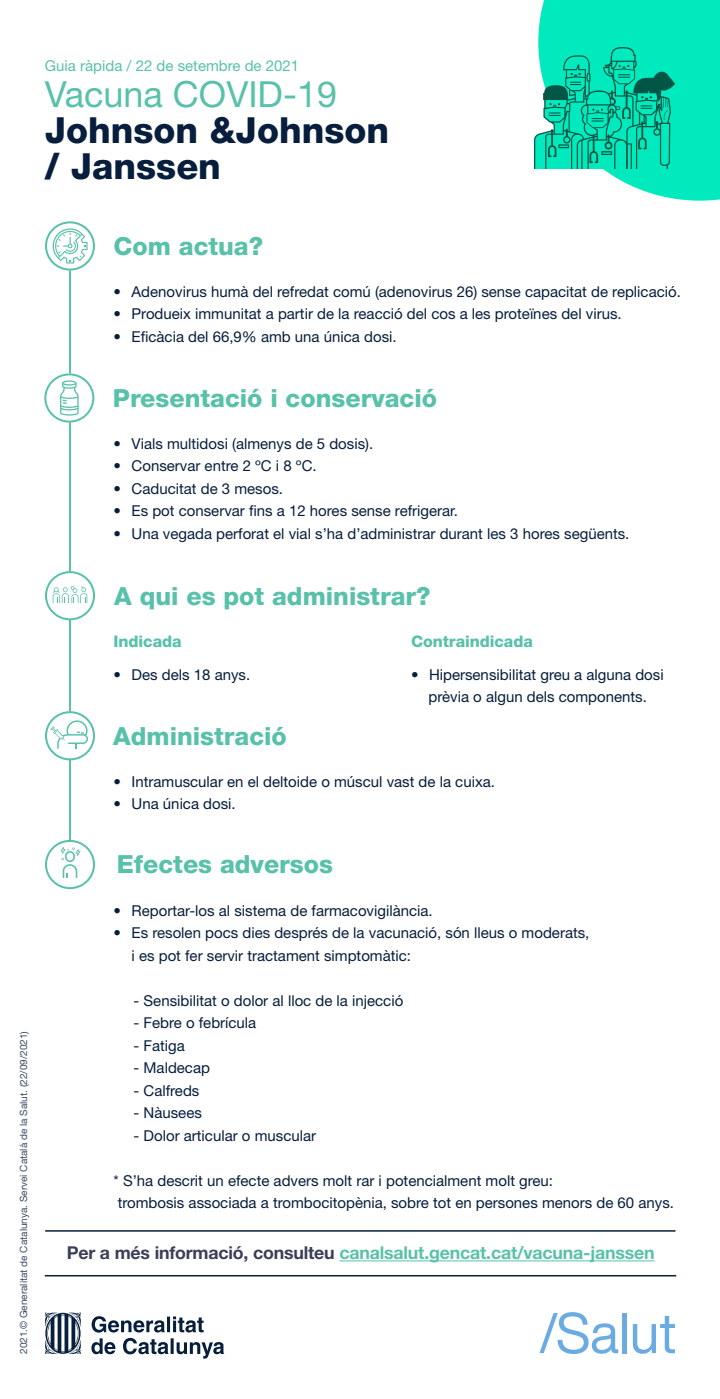
<style>
.page{position:relative;width:720px;height:1399px;background:#fff}
.page>*{position:absolute;margin:0;border:0;box-sizing:border-box;transform-origin:0 0}
.t1{font:800 36px "Helvetica Neue LT Std";color:#071e3d}
.t2{font:36px "Helvetica Neue LT Std";color:#58c1aa}
.t3{font:800 25px "Helvetica Neue LT Std";color:#58c1aa}
.t4{font:700 17.75px "Helvetica Neue LT Std";letter-spacing:-.01em;color:#58c1aa}
.t5{font:800 16px "Helvetica Neue LT Std";letter-spacing:-.005em;color:#58c1aa}
.t6{font:15px "Helvetica Neue LT Std";color:#071e3d}
.t7{font:15px "Helvetica Neue LT Std";color:#051d3b}
.t8{font:15px "Helvetica Neue LT Std";color:#58c1aa}
.t9{font:10px "Helvetica Neue LT Std";color:#071e3d}
.s1{color:#071e3d}
.s2{color:#3b3d59}
</style>
<div class="page">
<svg style="left:91px;top:1316px;width:133px;height:42px"></svg>
<svg style="left:45px;top:1312px;width:36px;height:42px"></svg>
<div style="left:45px;top:221px;width:50px;height:50px;border:2px solid #58c1aa;border-radius:50%"></div>
<svg style="left:51px;top:227px;width:37px;height:36px"></svg>
<hr style="left:45px;top:1275px;width:631px;height:1px;background:#071e3d">
<hr style="left:45px;top:1230px;width:631px;height:1px;background:#071e3d">
<div style="left:45px;top:571px;width:50px;height:49px;border:2px solid #58c1aa;border-radius:50%"></div>
<svg style="left:53px;top:586px;width:34px;height:17px"></svg>
<div style="left:44px;top:373px;width:50px;height:50px;border:2px solid #58c1aa;border-radius:50%"></div>
<svg style="left:60px;top:380px;width:19px;height:35px"></svg>
<svg style="left:538px;top:0;width:182px;height:201px"></svg>
<img style="left:534px;top:48px;width:141px;height:121px">
<svg style="left:540px;top:1312px;width:78px;height:42px"></svg>
<hr style="left:622px;top:1313px;width:4px;height:40px;background:#6babe3">
<svg style="left:633px;top:1315px;width:42px;height:38px"></svg>
<div style="left:45px;top:840px;width:50px;height:49px;border:2px solid #58c1aa;border-radius:50%"></div>
<svg style="left:61px;top:847px;width:19px;height:31px"></svg>
<div style="left:45px;top:711px;width:50px;height:49px;border:2px solid #58c1aa;border-radius:50%"></div>
<svg style="left:50px;top:720px;width:38px;height:28px"></svg>
<hr style="left:69px;top:271px;width:2px;height:102px;background:#58c1aa">
<hr style="left:69px;top:423px;width:2px;height:148px;background:#58c1aa">
<hr style="left:69px;top:620px;width:2px;height:91px;background:#58c1aa">
<hr style="left:69px;top:758px;width:2px;height:82px;background:#58c1aa">
<hr style="left:339px;top:1260px;width:316px;height:1px;background:#58c1aa">
<p class="t8" style="left:45px;top:57px;width:256px">Guia ràpida / 22 de setembre de 2021</p>
<p class="t2" style="left:45px;top:73px;width:294px">Vacuna COVID-19</p>
<p class="t1" style="left:45px;top:109px;width:346px">Johnson &amp;Johnson</p>
<p class="t1" style="left:45px;top:145px;width:178px">/ Janssen</p>
<p class="t9" style="left:18px;top:1354px;width:324px;rotate:-90deg">2021.© Generalitat de Catalunya. Servei Català de la Salut. (22/09/2021)</p>
<p class="t3" style="left:114px;top:231px;width:151px">Com actua?</p>
<p class="t6" style="left:114px;top:282px;width:569px">• Adenovirus humà del refredat comú (adenovirus 26) sense capacitat de replicació.</p>
<p class="t6" style="left:114px;top:305px;width:510px">• Produeix immunitat a partir de la reacció del cos a les proteïnes del virus.</p>
<p class="t6" style="left:114px;top:327px;width:285px">• Eficàcia del 66,9% amb una única dosi.</p>
<p class="t3" style="left:113px;top:383px;width:326px">Presentació i conservació</p>
<p class="t6" style="left:114px;top:434px;width:261px">• Vials multidosi (almenys de 5 dosis).</p>
<p class="t6" style="left:114px;top:457px;width:205px">• Conservar entre 2 ºC i 8 ºC.</p>
<p class="t6" style="left:114px;top:479px;width:171px">• Caducitat de 3 mesos.</p>
<p class="t6" style="left:114px;top:502px;width:346px">• Es pot conservar fins a 12 hores sense refrigerar.</p>
<p class="t6" style="left:114px;top:524px;width:517px">• Una vegada perforat el vial s’ha d’administrar durant les 3 hores següents.</p>
<p class="t3" style="left:114px;top:581px;width:318px">A qui es pot administrar?</p>
<p class="t5" style="left:114px;top:632px;width:70px">Indicada</p>
<p class="t7" style="left:114px;top:665px;width:138px"><span class="s1">•</span> Des dels 18 anys.</p>
<p class="t3" style="left:113px;top:721px;width:175px">Administració</p>
<p class="t5" style="left:411px;top:632px;width:123px">Contraindicada</p>
<p class="t7" style="left:411px;top:665px;width:254px"><span class="s1">•</span> Hipersensibilitat greu a alguna dosi</p>
<p class="t7" style="left:429px;top:688px;width:220px">prèvia o algun dels components.</p>
<p class="t7" style="left:114px;top:772px;width:383px">• Intramuscular en el deltoide o múscul vast de la cuixa.</p>
<p class="t7" style="left:114px;top:795px;width:124px">• Una única dosi.</p>
<p class="t3" style="left:117px;top:849px;width:218px">Efectes adversos</p>
<p class="t6" style="left:114px;top:901px;width:321px">• Reportar-los al sistema de farmacovigilància.</p>
<p class="t6" style="left:114px;top:924px;width:477px">• Es resolen pocs dies després de la vacunació, són lleus o moderats,</p>
<p class="t6" style="left:132px;top:946px;width:281px">i es pot fer servir tractament simptomàtic:</p>
<p class="t6" style="left:134px;top:991px;width:271px">- Sensibilitat o dolor al lloc de la injecció</p>
<p class="t6" style="left:134px;top:1014px;width:124px">- Febre o febrícula</p>
<p class="t6" style="left:134px;top:1036px;width:53px">- Fatiga</p>
<p class="t6" style="left:134px;top:1059px;width:78px">- Maldecap</p>
<p class="t6" style="left:134px;top:1081px;width:67px">- Calfreds</p>
<p class="t6" style="left:134px;top:1104px;width:70px">- Nàusees</p>
<p class="t6" style="left:134px;top:1126px;width:184px">- Dolor articular o muscular</p>
<p class="t6" style="left:114px;top:1171px;width:441px">* S’ha descrit un efecte advers molt rar i potencialment molt greu:</p>
<p class="t6" style="left:118px;top:1194px;width:558px">trombosis associada a trombocitopènia, sobre tot en persones menors de 60 anys.</p>
<p class="t4" style="left:67px;top:1241px;width:589px"><span class="s2">Per a més informació, consulteu</span> canalsalut.gencat.cat/vacuna-janssen</p>
</div>
